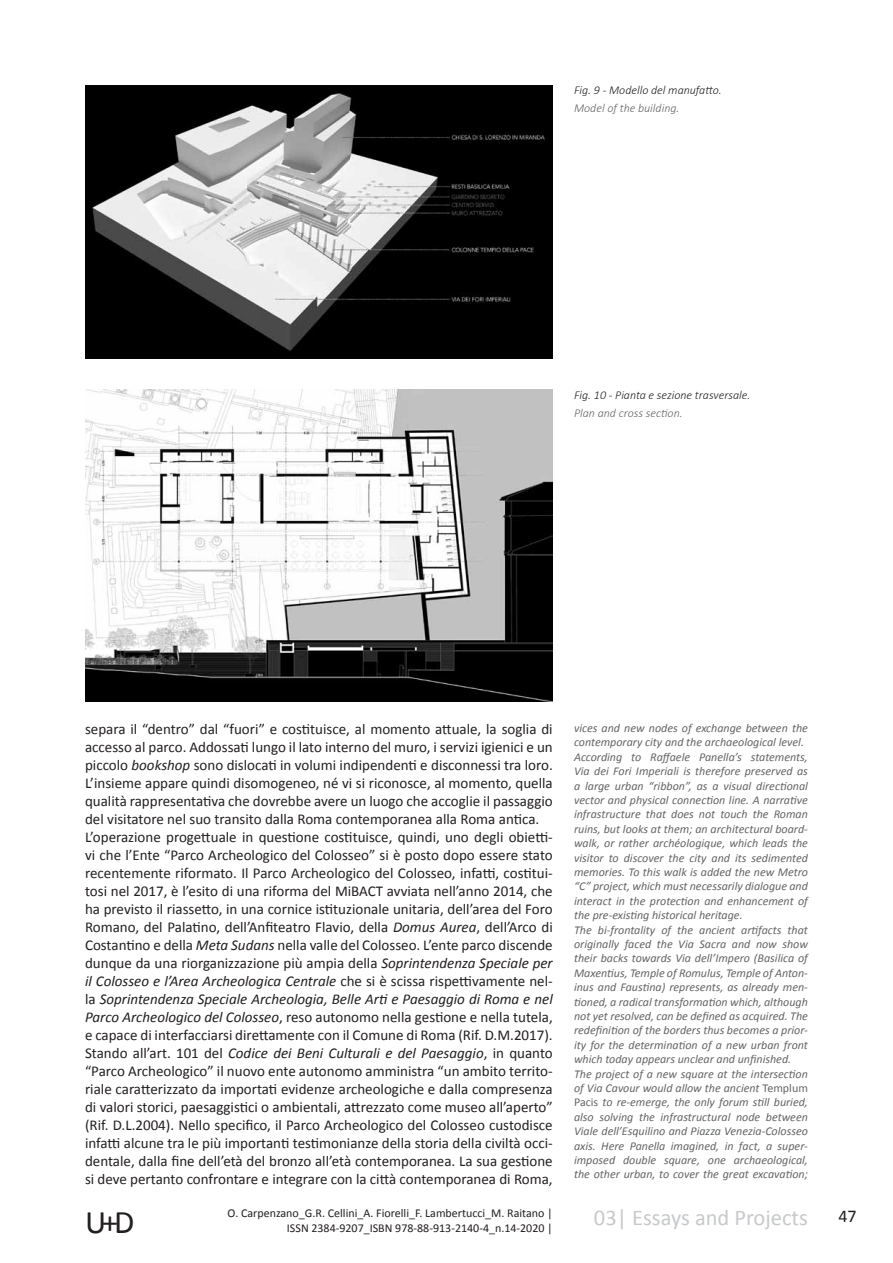
<style>
.page{position:relative;width:893px;height:1263px;background:#fff}
.page>*{position:absolute;margin:0;border:0;box-sizing:border-box;transform-origin:0 0}
.t1{font:33px "Calibri";color:#231f20}
.t2{font:22.5px "Calibri";color:#c7c9cb}
.t3{font:18px "Calibri";color:#231f20}
.t4{font:15px/18px "Calibri";color:#231f20}
.t5{font:italic 12px/14.4px "Calibri";color:#636466}
.t6{font:12px "Calibri";color:#231f20}
.t7{font:italic 300 12px "Calibri";color:#231f20}
.t8{font:italic 300 12px "Calibri";color:#636466}
.s1{font-style:italic}
.s2{font-style:normal}
</style>
<div class="page">
<img style="left:85px;top:85px;width:468px;height:273px">
<img style="left:85px;top:390px;width:468px;height:312px">
<p class="t7" style="left:574px;top:83px;width:149px">Fig. 9 - Modello del manufatto.</p>
<p class="t8" style="left:574px;top:101px;width:107px">Model of the building.</p>
<p class="t7" style="left:574px;top:387px;width:178px">Fig. 10 - Pianta e sezione trasversale.</p>
<p class="t8" style="left:574px;top:405px;width:110px">Plan and cross section.</p>
<p class="t4" style="left:85px;top:720px;width:469px">separa il “dentro” dal “fuori” e costituisce, al momento attuale, la soglia di accesso al parco. Addossati lungo il lato interno del muro, i servizi igienici e un piccolo <span class="s1">bookshop</span> sono dislocati in volumi indipendenti e disconnessi tra loro.<br>L’insieme appare quindi disomogeneo, né vi si riconosce, al momento, quella qualità rappresentativa che dovrebbe avere un luogo che accoglie il passaggio del visitatore nel suo transito dalla Roma contemporanea alla Roma antica.<br>L’operazione progettuale in questione costituisce, quindi, uno degli obietti&shy;vi che l’Ente “Parco Archeologico del Colosseo” si è posto dopo essere stato recentemente riformato. Il Parco Archeologico del Colosseo, infatti, costitui&shy;tosi nel 2017, è l’esito di una riforma del MiBACT avviata nell’anno 2014, che ha previsto il riassetto, in una cornice istituzionale unitaria, dell’area del Foro Romano, del Palatino, dell’Anfiteatro Flavio, della <span class="s1">Domus Aurea</span>, dell’Arco di Costantino e della <span class="s1">Meta Sudans</span> nella valle del Colosseo. L’ente parco discende dunque da una riorganizzazione più ampia della <span class="s1">Soprintendenza Speciale per il Colosseo e l’Area Archeologica Centrale</span> che si è scissa rispettivamente nel&shy;la <span class="s1">Soprintendenza Speciale Archeologia, Belle Arti e Paesaggio di Roma e nel Parco Archeologico del Colosseo</span>, reso autonomo nella gestione e nella tutela, e capace di interfacciarsi direttamente con il Comune di Roma (Rif. D.M.2017).<br>Stando all’art. 101 del <span class="s1">Codice dei Beni Culturali e del Paesaggio</span>, in quanto “Parco Archeologico” il nuovo ente autonomo amministra “un ambito territo&shy;riale caratterizzato da importati evidenze archeologiche e dalla compresenza di valori storici, paesaggistici o ambientali, attrezzato come museo all’aperto” (Rif. D.L.2004). Nello specifico, il Parco Archeologico del Colosseo custodisce infatti alcune tra le più importanti testimonianze della storia della civiltà occi&shy;dentale, dalla fine dell’età del bronzo all’età contemporanea. La sua gestione si deve pertanto confrontare e integrare con la città contemporanea di Roma,</p>
<p class="t5" style="left:574px;top:720px;width:235px">vices and new nodes of exchange between the contemporary city and the archaeological level.<br>According to Raffaele Panella’s statements, Via dei Fori Imperiali is therefore preserved as a large urban “ribbon”, as a visual directional vector and physical connection line. A narrative infrastructure that does not touch the Roman ruins, but looks at them; an architectural board&shy;walk, or rather archéologique, which leads the visitor to discover the city and its sedimented memories. To this walk is added the new Metro “C” project, which must necessarily dialogue and interact in the protection and enhancement of the pre-existing historical heritage.<br>The bi-frontality of the ancient artifacts that originally faced the Via Sacra and now show their backs towards Via dell’Impero (Basilica of Maxentius, Temple of Romulus, Temple of Anton&shy;inus and Faustina) represents, as already men&shy;tioned, a radical transformation which, although not yet resolved, can be defined as acquired. The redefinition of the borders thus becomes a prior&shy;ity for the determination of a new urban front which today appears unclear and unfinished.<br>The project of a new square at the intersection of Via Cavour would allow the ancient <span class="s2">Templum Pacis</span> to re-emerge, the only forum still buried, also solving the infrastructural node between Viale dell’Esquilino and Piazza Venezia-Colosseo axis. Here Panella imagined, in fact, a super&shy;imposed double square, one archaeological, the other urban, to cover the great excavation;</p>
<p class="t6" style="left:228px;top:1205px;width:327px">O. Carpenzano_G.R. Cellini_A. Fiorelli_F. Lambertucci_M. Raitano |</p>
<p class="t3" style="left:838px;top:1204px;width:20px">47</p>
<h2 class="t2" style="left:594px;top:1203px;width:215px">03| Essays and Projects</h2>
<h1 class="t1" style="left:85px;top:1201px;width:51px">U+D</h1>
<p class="t6" style="left:287px;top:1220px;width:267px">ISSN 2384-9207_ISBN 978-88-913-2140-4_n.14-2020 |</p>
</div>
